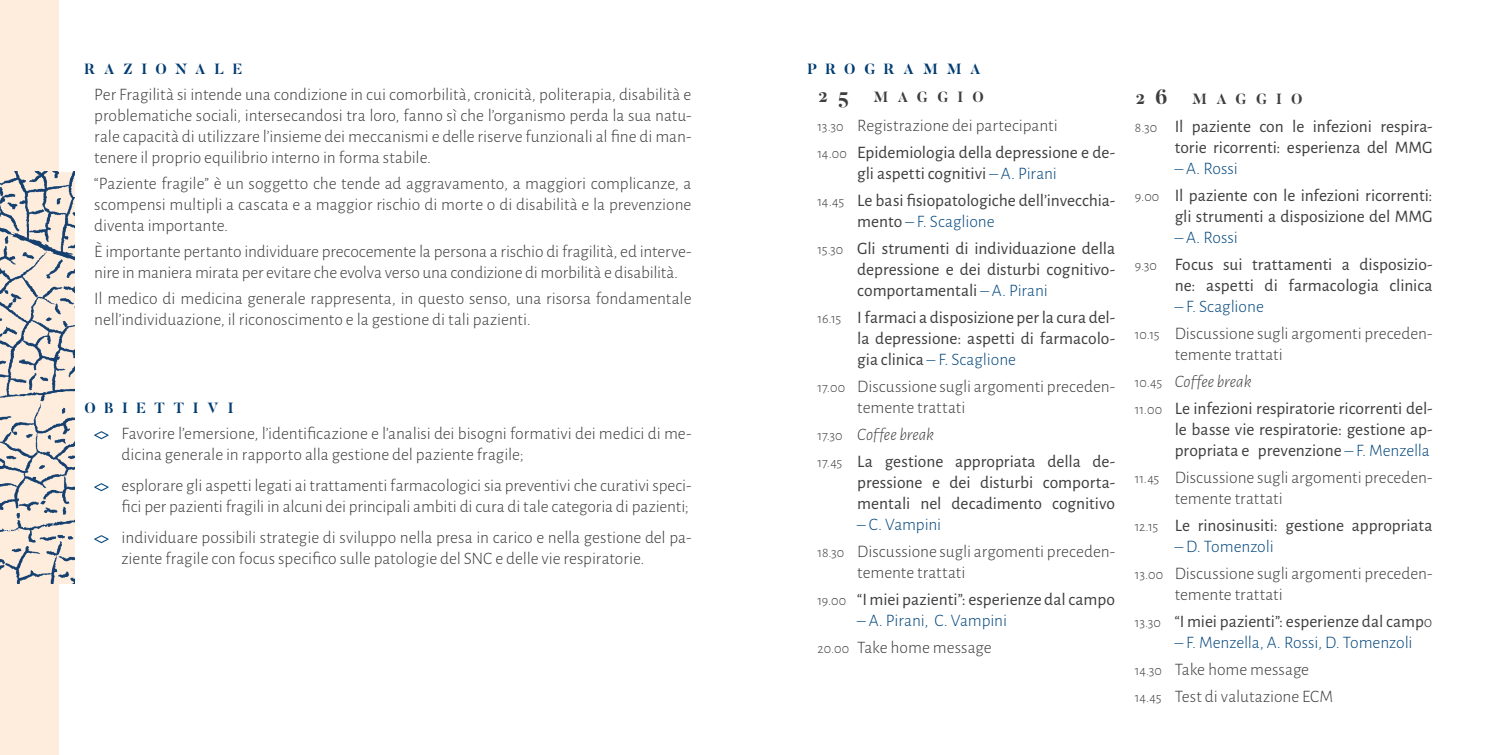
<style>
.page{position:relative;width:1509px;height:755px;background:#fff}
.page>*{position:absolute;margin:0;border:0;box-sizing:border-box;transform-origin:0 0}
.testo_base{font:300 17.5px/21px "Alegreya Sans";color:#3e3e3f}
.testo_base-2{font:17.5px/21px "Alegreya Sans";color:#3e3e3f;text-align:justify}
.testo_base-3{font:300 17.5px "Alegreya Sans";letter-spacing:-.005em;color:#06487d}
.testo_base-4{font:italic 300 17.5px "Alegreya Sans";letter-spacing:.005em;color:#3e3e3f}
.t1{font:700 14.7px "Butler";letter-spacing:.595em;color:#003c72}
.t2{font:700 14.7px "Butler";letter-spacing:.625em;color:#3e3e3f}
.s1{font-size:21px}
.s2{font-size:14px}
.s3{font-weight:300;font-size:14px}
.s4{font-weight:300;color:#06487d}
.s5{font-style:normal;font-size:14px}
.s6{font-weight:300}
</style>
<div class="page">
<div style="left:0;top:0;width:59px;height:754px;background:#feeddc"></div>
<svg style="left:94px;top:431px;width:14px;height:8px"></svg>
<svg style="left:94px;top:483px;width:14px;height:8px"></svg>
<svg style="left:94px;top:535px;width:14px;height:8px"></svg>
<img style="left:0;top:172px;width:74px;height:410px">
<p class="t1" style="left:84px;top:59px;width:160px">RAZIONALE</p>
<p class="testo_base" style="left:94px;top:83px;width:598px;text-align:justify">Per Fragilità si intende una condizione in cui comorbilità, cronicità, politerapia, disabilità e problematiche sociali, intersecandosi tra loro, fanno sì che l’organismo perda la sua natu&shy;rale capacità di utilizzare l’insieme dei meccanismi e delle riserve funzionali al fine di man&shy;tenere il proprio equilibrio interno in forma stabile.</p>
<p class="testo_base" style="left:94px;top:172px;width:598px;text-align:justify">“Paziente fragile” è un soggetto che tende ad aggravamento, a maggiori complicanze, a scompensi multipli a cascata e a maggior rischio di morte o di disabilità e la prevenzione diventa importante.</p>
<p class="testo_base" style="left:94px;top:240px;width:598px">È importante pertanto individuare precocemente la persona a rischio di fragilità, ed interve&shy;nire in maniera mirata per evitare che evolva verso una condizione di morbilità e disabilità.</p>
<p class="testo_base" style="left:94px;top:287px;width:598px">Il medico di medicina generale rappresenta, in questo senso, una risorsa fondamentale nell’individuazione, il riconoscimento e la gestione di tali pazienti.</p>
<p class="t1" style="left:84px;top:398px;width:151px">OBIETTIVI</p>
<p class="testo_base" style="left:122px;top:422px;width:571px">Favorire l’emersione, l’identificazione e l’analisi dei bisogni formativi dei medici di me&shy;dicina generale in rapporto alla gestione del paziente fragile;</p>
<p class="testo_base" style="left:122px;top:474px;width:571px">esplorare gli aspetti legati ai trattamenti farmacologici sia preventivi che curativi speci&shy;fici per pazienti fragili in alcuni dei principali ambiti di cura di tale categoria di pazienti;</p>
<p class="testo_base" style="left:122px;top:526px;width:571px">individuare possibili strategie di sviluppo nella presa in carico e nella gestione del pa&shy;ziente fragile con focus specifico sulle patologie del SNC e delle vie respiratorie.</p>
<p class="t1" style="left:807px;top:59px;width:174px">PROGRAMMA</p>
<p class="t2" style="left:817px;top:88px;width:168px"><span class="s1">25</span> MAGGIO</p>
<p class="testo_base" style="left:817px;top:114px;width:242px"><span class="s2">13.30</span> Registrazione dei partecipanti</p>
<p class="testo_base-2" style="left:857px;top:141px;width:259px;text-indent:-40px"><span class="s3">14.00</span> Epidemiologia della depressione e de&shy;gli aspetti cognitivi <span class="s4">– A. Pirani</span></p>
<p class="testo_base-2" style="left:857px;top:189px;width:259px;text-indent:-40px"><span class="s3">14.45</span> Le basi fisiopatologiche dell’invecchia&shy;mento <span class="s4">– F. Scaglione</span></p>
<p class="testo_base-2" style="left:857px;top:237px;width:259px;text-indent:-40px"><span class="s3">15.30</span> Gli strumenti di individuazione della depressione e dei disturbi cognitivo&shy;comportamentali <span class="s4">– A. Pirani</span></p>
<p class="testo_base-2" style="left:857px;top:306px;width:259px;text-indent:-40px"><span class="s3">16.15</span> I farmaci a disposizione per la cura del&shy;la depressione: aspetti di farmacolo&shy;gia clinica <span class="s4">– F. Scaglione</span></p>
<p class="testo_base" style="left:857px;top:375px;width:259px;text-indent:-40px"><span class="s2">17.00</span> Discussione sugli argomenti preceden&shy;temente trattati</p>
<p class="testo_base-4" style="left:817px;top:423px;width:118px"><span class="s5">17.30</span> Coffee break</p>
<p class="testo_base-2" style="left:857px;top:449px;width:259px;text-indent:-40px"><span class="s3">17.45</span> La gestione appropriata della de&shy;pressione e dei disturbi comporta&shy;mentali nel decadimento cognitivo</p>
<p class="testo_base-3" style="left:857px;top:512px;width:86px">– C. Vampini</p>
<p class="testo_base" style="left:857px;top:540px;width:259px;text-indent:-40px"><span class="s2">18.30</span> Discussione sugli argomenti preceden&shy;temente trattati</p>
<p class="testo_base-2" style="left:817px;top:587px;width:299px"><span class="s3">19.00</span> “I miei pazienti”: esperienze dal campo</p>
<p class="testo_base-3" style="left:857px;top:608px;width:151px">– A. Pirani, C. Vampini</p>
<p class="testo_base" style="left:817px;top:636px;width:176px"><span class="s2">20.00</span> Take home message</p>
<p class="t2" style="left:1134px;top:89px;width:169px"><span class="s1">26</span> MAGGIO</p>
<p class="testo_base-2" style="left:1134px;top:115px;width:299px;text-align:right"><span class="s3">8.30</span> Il paziente con le infezioni respira&shy;torie ricorrenti: esperienza del MMG</p>
<p class="testo_base-3" style="left:1174px;top:157px;width:65px">– A. Rossi</p>
<p class="testo_base-2" style="left:1134px;top:184px;width:299px;text-align:right"><span class="s3">9.00</span> Il paziente con le infezioni ricorrenti: gli strumenti a disposizione del MMG</p>
<p class="testo_base-3" style="left:1174px;top:226px;width:65px">– A. Rossi</p>
<p class="testo_base-2" style="left:1134px;top:253px;width:299px;text-align:right"><span class="s3">9.30</span> Focus sui trattamenti a disposizio&shy;ne: aspetti di farmacologia clinica</p>
<p class="testo_base-3" style="left:1174px;top:295px;width:91px">– F. Scaglione</p>
<p class="testo_base" style="left:1174px;top:322px;width:259px;text-indent:-40px"><span class="s2">10.15</span> Discussione sugli argomenti preceden&shy;temente trattati</p>
<p class="testo_base-4" style="left:1134px;top:370px;width:118px"><span class="s5">10.45</span> Coffee break</p>
<p class="testo_base-2" style="left:1174px;top:397px;width:259px;text-indent:-40px"><span class="s3">11.00</span> Le infezioni respiratorie ricorrenti del&shy;le basse vie respiratorie: gestione ap&shy;propriata e prevenzione <span class="s4">– F. Menzella</span></p>
<p class="testo_base" style="left:1174px;top:466px;width:259px;text-indent:-40px"><span class="s2">11.45</span> Discussione sugli argomenti preceden&shy;temente trattati</p>
<p class="testo_base-2" style="left:1134px;top:514px;width:299px"><span class="s3">12.15</span> Le rinosinusiti: gestione appropriata</p>
<p class="testo_base-3" style="left:1174px;top:535px;width:101px">– D. Tomenzoli</p>
<p class="testo_base" style="left:1174px;top:562px;width:259px;text-indent:-40px"><span class="s2">13.00</span> Discussione sugli argomenti preceden&shy;temente trattati</p>
<p class="testo_base-2" style="left:1134px;top:610px;width:299px"><span class="s3">13.30</span> “I miei pazienti”: esperienze dal camp<span class="s6">o</span></p>
<p class="testo_base-3" style="left:1174px;top:631px;width:239px">– F. Menzella, A. Rossi, D. Tomenzoli</p>
<p class="testo_base" style="left:1134px;top:658px;width:175px"><span class="s2">14.30</span> Take home message</p>
<p class="testo_base" style="left:1134px;top:685px;width:200px"><span class="s2">14.45</span> Test di valutazione ECM</p>
</div>
